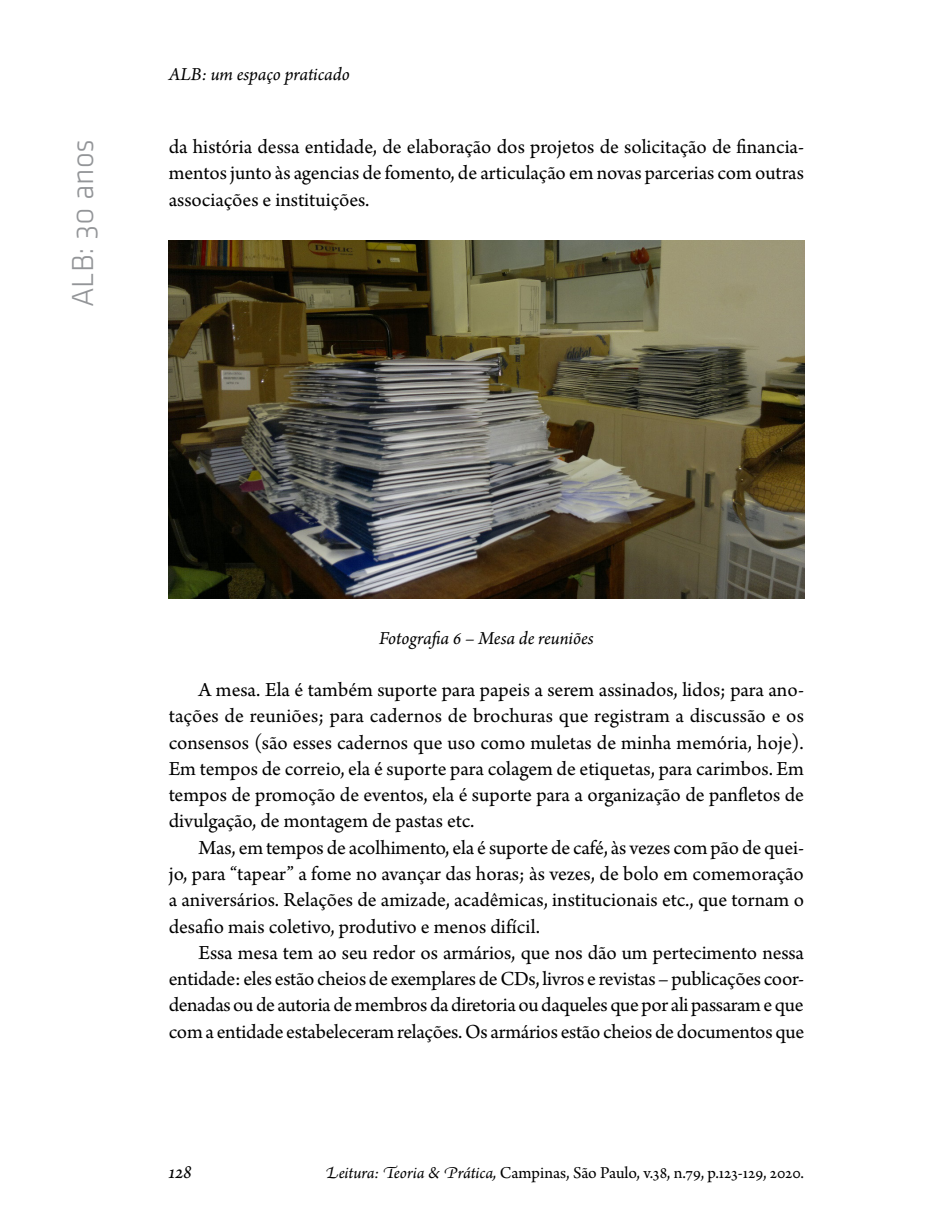
<style>
.page{position:relative;width:943px;height:1231px;background:#fff}
.page>*{position:absolute;margin:0;border:0;box-sizing:border-box;transform-origin:0 0}
.t1{font:300 31.5px "Klavika";color:#939598}
.t2{font:21px/26.2px "Arno Pro";color:#000;text-align:justify}
.t3{font:italic 21px "Arno Pro";color:#000}
.t4{font:italic 19.25px "Arno Pro";letter-spacing:-.005em;color:#000}
.t5{font:17.5px "Arno Pro";letter-spacing:-.005em;color:#000}
.s1{font-style:italic}
</style>
<div class="page">
<img style="left:169px;top:241px;width:635px;height:357px">
<h1 class="t1" style="left:65px;top:307px;width:170px;rotate:-90deg">ALB: 30 anos</h1>
<p class="t4" style="left:169px;top:63px;width:182px">ALB: um espaço praticado</p>
<p class="t2" style="left:169px;top:135px;width:636px">da história dessa entidade, de elaboração dos projetos de solicitação de financia&shy;mentos junto às agencias de fomento, de articulação em novas parcerias com outras associações e instituições.</p>
<p class="t4" style="left:379px;top:626px;width:216px">Fotografia 6 – Mesa de reuniões</p>
<p class="t2" style="left:169px;top:677px;width:637px;text-indent:30px">A mesa. Ela é também suporte para papeis a serem assinados, lidos; para ano&shy;tações de reuniões; para cadernos de brochuras que registram a discussão e os consensos (são esses cadernos que uso como muletas de minha memória, hoje).<br>Em tempos de correio, ela é suporte para colagem de etiquetas, para carimbos. Em tempos de promoção de eventos, ela é suporte para a organização de panfletos de divulgação, de montagem de pastas etc.</p>
<p class="t2" style="left:169px;top:835px;width:636px;text-indent:30px">Mas, em tempos de acolhimento, ela é suporte de café, às vezes com pão de quei&shy;jo, para “tapear” a fome no avançar das horas; às vezes, de bolo em comemoração a aniversários. Relações de amizade, acadêmicas, institucionais etc., que tornam o desafio mais coletivo, produtivo e menos difícil.</p>
<p class="t2" style="left:169px;top:940px;width:637px;text-indent:30px">Essa mesa tem ao seu redor os armários, que nos dão um pertecimento nessa entidade: eles estão cheios de exemplares de CDs, livros e revistas – publicações coor&shy;denadas ou de autoria de membros da diretoria ou daqueles que por ali passaram e que com a entidade estabeleceram relações. Os armários estão cheios de documentos que</p>
<p class="t3" style="left:169px;top:1159px;width:25px">128</p>
<p class="t5" style="left:325px;top:1163px;width:480px"><span class="s1">Leitura: Teoria &amp; Prática,</span> Campinas, São Paulo, v.38, n.79, p.123-129, 2020.</p>
</div>
